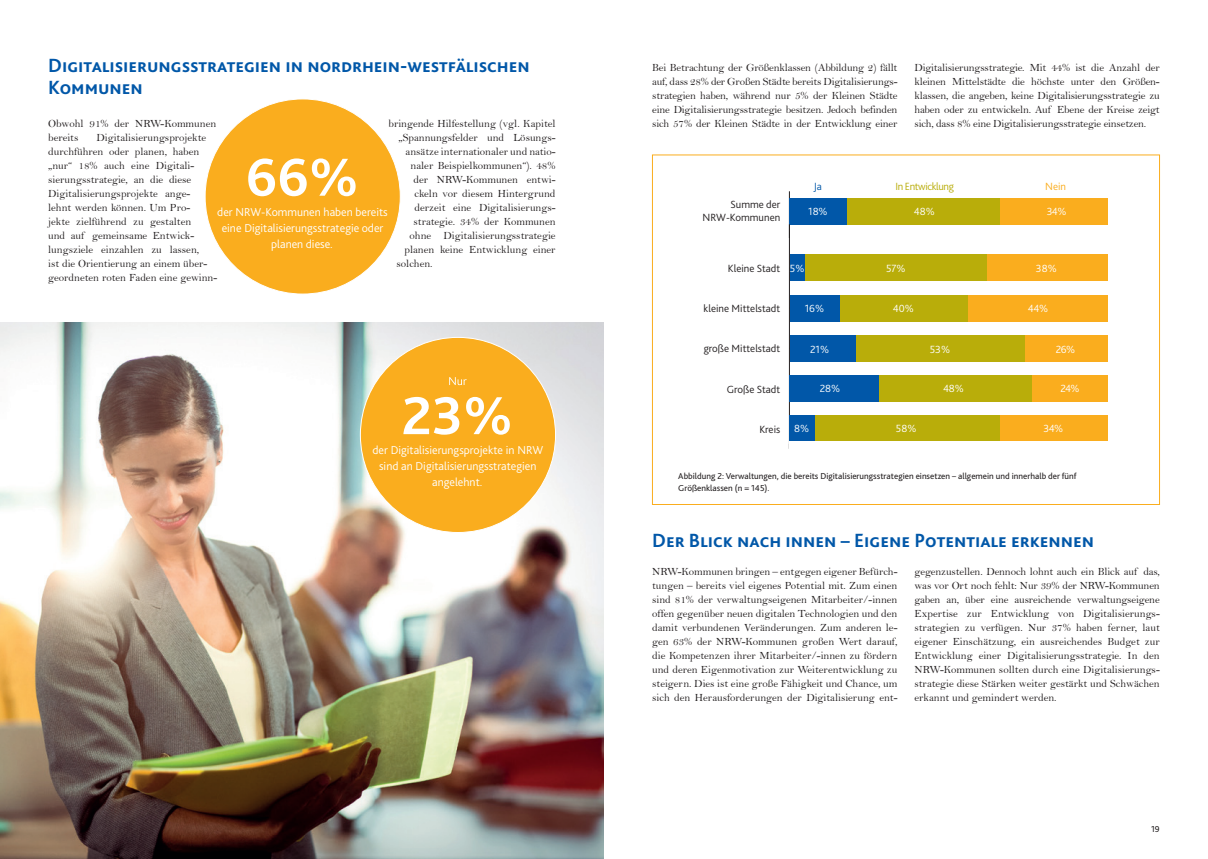
<style>
.page{position:relative;width:1208px;height:859px;background:#fff}
.page>*{position:absolute;margin:0;border:0;box-sizing:border-box;transform-origin:0 0}
.t1{font:700 56px "Bliss 2";color:#fff}
.t2{font:700 20px/22px "Bliss 2";color:#0157a8}
.t3{font:300 12px/16px "Bliss 2";color:#fff;text-align:center}
.t4{font:11px/14px "Bell";color:#231f20;text-align:justify}
.t5{font:300 10.9px/13.1px "Bliss 2";color:#231f20;text-align:right}
.t6{font:300 10.9px "Bliss 2";color:#fff}
.t7{font:300 10.9px "Bliss 2";letter-spacing:-.035em;color:#b9ad0a}
.t8{font:300 10.9px "Bliss 2";color:#faad1e}
.t9{font:300 10.9px "Bliss 2";color:#0157a8}
.t10{font:9px/11.5px "Bliss 2";color:#231f20}
</style>
<div class="page">
<div style="left:205px;top:99px;width:195px;height:195px;background:#faad1e;border-radius:50%"></div>
<img style="left:0;top:323px;width:604px;height:536px">
<div style="left:360px;top:337px;width:195px;height:195px;background:#faad1e;border-radius:50%"></div>
<svg style="left:449px;top:377px;width:18px;height:8px"></svg>
<hr style="left:789px;top:191px;width:1px;height:201px;background:#231f20">
<div style="left:789px;top:198px;width:58px;height:26px;background:#0157a8"></div>
<div style="left:999px;top:198px;width:108px;height:26px;background:#faad1e"></div>
<div style="left:847px;top:198px;width:152px;height:26px;background:#b9ad0a"></div>
<hr style="left:789px;top:224px;width:1px;height:225px;background:#231f20">
<div style="left:789px;top:255px;width:16px;height:26px;background:#0157a8"></div>
<div style="left:789px;top:295px;width:51px;height:26px;background:#0157a8"></div>
<div style="left:789px;top:335px;width:67px;height:26px;background:#0157a8"></div>
<div style="left:789px;top:375px;width:89px;height:27px;background:#0157a8"></div>
<div style="left:789px;top:416px;width:26px;height:26px;background:#0157a8"></div>
<div style="left:987px;top:255px;width:120px;height:26px;background:#faad1e"></div>
<div style="left:968px;top:295px;width:139px;height:26px;background:#faad1e"></div>
<div style="left:1025px;top:335px;width:82px;height:26px;background:#faad1e"></div>
<div style="left:1031px;top:375px;width:76px;height:27px;background:#faad1e"></div>
<div style="left:999px;top:416px;width:108px;height:26px;background:#faad1e"></div>
<div style="left:805px;top:255px;width:182px;height:26px;background:#b9ad0a"></div>
<div style="left:840px;top:295px;width:128px;height:26px;background:#b9ad0a"></div>
<div style="left:856px;top:335px;width:169px;height:26px;background:#b9ad0a"></div>
<div style="left:878px;top:375px;width:153px;height:27px;background:#b9ad0a"></div>
<div style="left:815px;top:416px;width:184px;height:26px;background:#b9ad0a"></div>
<div style="left:789px;top:442px;width:328px;height:22px;background:#fff"></div>
<h2 class="t2" style="left:48px;top:54px;width:483px">Digitalisierungsstrategien in nordrhein-westfälischen<br>Kommunen</h2>
<p class="t4" style="left:48px;top:116px;width:169px">Obwohl 91% der NRW-Kommunen bereits</p>
<p class="t4" style="left:388px;top:116px;width:168px">bringende Hilfestellung (vgl. Kapitel</p>
<p class="t4" style="left:398px;top:130px;width:159px">„Spannungsfelder und Lösungs-</p>
<p class="t4" style="left:405px;top:144px;width:152px">ansätze internationaler und natio-</p>
<p class="t4" style="left:410px;top:158px;width:147px">naler Beispielkommunen“). 48%</p>
<p class="t4" style="left:413px;top:172px;width:144px">der NRW-Kommunen entwi-</p>
<p class="t4" style="left:414px;top:186px;width:142px">ckeln vor diesem Hintergrund</p>
<p class="t4" style="left:414px;top:200px;width:143px">derzeit eine Digitalisierungs-</p>
<p class="t4" style="left:413px;top:214px;width:143px">strategie. 34% der Kommunen</p>
<p class="t4" style="left:409px;top:228px;width:148px">ohne Digitalisierungsstrategie</p>
<p class="t4" style="left:404px;top:242px;width:152px">planen keine Entwicklung einer</p>
<p class="t4" style="left:396px;top:256px;width:38px">solchen.</p>
<p class="t4" style="left:48px;top:130px;width:170px;text-align:left;text-indent:48px">Digitalisierungsprojekte durchführen oder planen, haben „nur“ 18% auch eine Digitali&shy;sierungsstrategie, an die diese<br>Digitalisierungsprojekte ange-<br>lehnt werden können. Um Pro-<br>jekte zielführend zu gestalten<br>und auf gemeinsame Entwick&shy;lungsziele einzahlen zu lassen,<br>ist die Orientierung an einem über&shy;geordneten roten Faden eine gewinn-</p>
<h1 class="t1" style="left:245px;top:142px;width:115px">66%</h1>
<p class="t3" style="left:222px;top:219px;width:163px">eine Digitalisierungsstrategie oder planen diese.</p>
<p class="t3" style="left:217px;top:203px;width:172px">der NRW-Kommunen haben bereits</p>
<h1 class="t1" style="left:402px;top:381px;width:112px">23%</h1>
<p class="t3" style="left:379px;top:458px;width:159px">sind an Digitalisierungsstrategien angelehnt.</p>
<p class="t3" style="left:372px;top:442px;width:172px">der Digitalisierungsprojekte in NRW</p>
<p class="t4" style="left:652px;top:60px;width:247px">Bei Betrachtung der Größenklassen (Abbildung 2) fällt auf, dass 28% der Großen Städte bereits Digitalisierungs&shy;strategien haben, während nur 5% der Kleinen Städte eine Digitalisierungsstrategie besitzen. Jedoch befinden sich 57% der Kleinen Städte in der Entwicklung einer</p>
<p class="t4" style="left:914px;top:60px;width:247px">Digitalisierungsstrategie. Mit 44% ist die Anzahl der kleinen Mittelstädte die höchste unter den Größen&shy;klassen, die angeben, keine Digitalisierungsstrategie zu haben oder zu entwickeln. Auf Ebene der Kreise zeigt sich, dass 8% eine Digitalisierungsstrategie einsetzen.</p>
<p class="t5" style="left:702px;top:198px;width:79px">Summe der<br>NRW-Kommunen</p>
<p class="t9" style="left:813px;top:180px;width:10px">Ja</p>
<p class="t7" style="left:895px;top:180px;width:60px">In Entwicklung</p>
<p class="t8" style="left:1045px;top:180px;width:22px">Nein</p>
<p class="t6" style="left:808px;top:205px;width:21px">18%</p>
<p class="t6" style="left:914px;top:205px;width:22px">48%</p>
<p class="t6" style="left:1046px;top:205px;width:21px">34%</p>
<p class="t5" style="left:728px;top:261px;width:54px">Kleine Stadt</p>
<p class="t5" style="left:703px;top:302px;width:78px">kleine Mittelstadt</p>
<p class="t5" style="left:703px;top:342px;width:78px">große Mittelstadt</p>
<p class="t5" style="left:727px;top:382px;width:55px">Große Stadt</p>
<p class="t5" style="left:759px;top:422px;width:22px">Kreis</p>
<p class="t6" style="left:790px;top:261px;width:16px">5%</p>
<p class="t6" style="left:886px;top:261px;width:21px">57%</p>
<p class="t6" style="left:1036px;top:261px;width:22px">38%</p>
<p class="t6" style="left:804px;top:301px;width:21px">16%</p>
<p class="t6" style="left:892px;top:301px;width:23px">40%</p>
<p class="t6" style="left:1027px;top:301px;width:22px">44%</p>
<p class="t6" style="left:810px;top:342px;width:21px">21%</p>
<p class="t6" style="left:929px;top:342px;width:22px">53%</p>
<p class="t6" style="left:1055px;top:342px;width:21px">26%</p>
<p class="t6" style="left:819px;top:381px;width:22px">28%</p>
<p class="t6" style="left:943px;top:381px;width:22px">48%</p>
<p class="t6" style="left:1060px;top:381px;width:21px">24%</p>
<p class="t6" style="left:794px;top:422px;width:17px">8%</p>
<p class="t6" style="left:896px;top:422px;width:22px">58%</p>
<p class="t6" style="left:1043px;top:422px;width:21px">34%</p>
<p class="t10" style="left:678px;top:470px;width:400px">Abbildung 2: Verwaltungen, die bereits Digitalisierungsstrategien einsetzen – allgemein und innerhalb der fünf<br>Größenklassen (n = 145).</p>
<h2 class="t2" style="left:652px;top:528px;width:443px">Der Blick nach innen – Eigene Potentiale erkennen</h2>
<p class="t4" style="left:652px;top:564px;width:247px">NRW-Kommunen bringen – entgegen eigener Befürch&shy;tungen – bereits viel eigenes Potential mit. Zum einen sind 81% der verwaltungseigenen Mitarbeiter/-innen offen gegenüber neuen digitalen Technologien und den damit verbundenen Veränderungen. Zum anderen le&shy;gen 63% der NRW-Kommunen großen Wert darauf, die Kompetenzen ihrer Mitarbeiter/-innen zu fördern und deren Eigenmotivation zur Weiterentwicklung zu steigern. Dies ist eine große Fähigkeit und Chance, um sich den Herausforderungen der Digitalisierung ent-</p>
<p class="t4" style="left:914px;top:564px;width:247px">gegenzustellen. Dennoch lohnt auch ein Blick auf das, was vor Ort noch fehlt: Nur 39% der NRW-Kommunen gaben an, über eine ausreichende verwaltungseigene Expertise zur Entwicklung von Digitalisierungs&shy;strategien zu verfügen. Nur 37% haben ferner, laut eigener Einschätzung, ein ausreichendes Budget zur Entwicklung einer Digitalisierungsstrategie. In den NRW-Kommunen sollten durch eine Digitalisierungs&shy;strategie diese Stärken weiter gestärkt und Schwächen erkannt und gemindert werden.</p>
<p class="t10" style="left:1151px;top:823px;width:10px">19</p>
</div>
